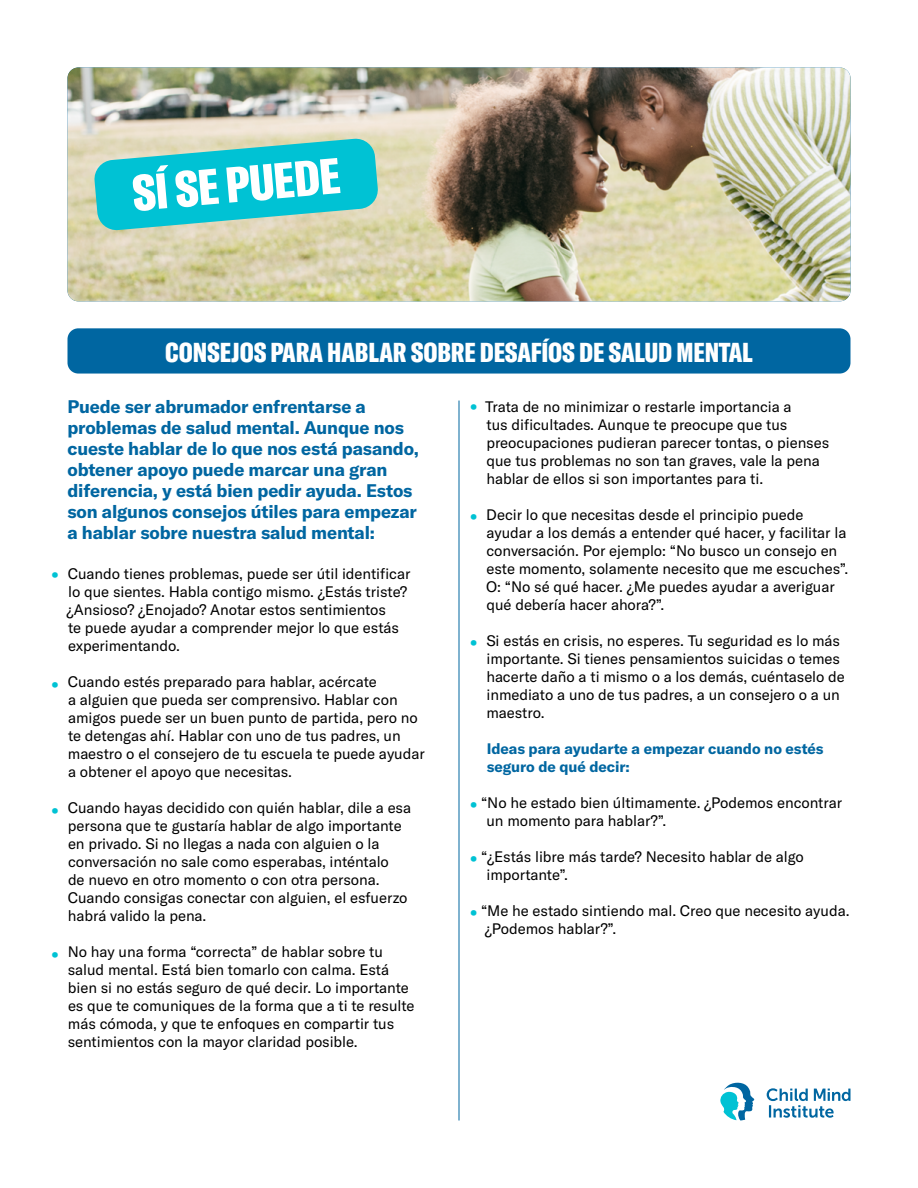
<style>
.page{position:relative;width:918px;height:1188px;background:#fff}
.page>*{position:absolute;margin:0;border:0;box-sizing:border-box;transform-origin:0 0}
.t1{font:27px "GT America Cm Bl";letter-spacing:-.005em;color:#fff}
.t2{font:700 19.5px "GT America";color:#00c2d4}
.t3{font:700 18px/21px "GT America";letter-spacing:-.01em;color:#0066a1}
.t4{font:15px/18px "GT America";letter-spacing:-.005em;color:#000}
.t5{font:700 15px/18px "GT America";letter-spacing:-.005em;color:#0066a1}
</style>
<div class="page">
<img style="left:68px;top:68px;width:782px;height:233px">
<div style="left:68px;top:328px;width:782px;height:46px;background:#0066a1;border-radius:11px"></div>
<svg style="left:767px;top:1088px;width:83px;height:30px"></svg>
<svg style="left:720px;top:1082px;width:35px;height:39px"></svg>
<hr style="left:459px;top:401px;width:1px;height:719px;background:#0066a1">
<svg style="left:94px;top:138px;width:285px;height:93px"></svg>
<h2 class="t2" style="left:51px;top:562px;width:9px">•</h2>
<h2 class="t2" style="left:51px;top:670px;width:9px">•</h2>
<h2 class="t2" style="left:51px;top:796px;width:9px">•</h2>
<h2 class="t2" style="left:51px;top:940px;width:9px">•</h2>
<h1 class="t1" style="left:165px;top:335px;width:589px">CONSEJOS PARA HABLAR SOBRE DESAFÍOS DE SALUD MENTAL</h1>
<p class="t3" style="left:68px;top:396px;width:353px">Puede ser abrumador enfrentarse a problemas de salud mental. Aunque nos cueste hablar de lo que nos está pasando, obtener apoyo puede marcar una gran diferencia, y está bien pedir ayuda. Estos son algunos consejos útiles para empezar a hablar sobre nuestra salud mental:</p>
<p class="t4" style="left:66px;top:565px;width:346px">Cuando tienes problemas, puede ser útil identificar lo que sientes. Habla contigo mismo. ¿Estás triste? ¿Ansioso? ¿Enojado? Anotar estos sentimientos<br>te puede ayudar a comprender mejor lo que estás experimentando.</p>
<p class="t4" style="left:68px;top:673px;width:358px">Cuando estés preparado para hablar, acércate<br>a alguien que pueda ser comprensivo. Hablar con amigos puede ser un buen punto de partida, pero no te detengas ahí. Hablar con uno de tus padres, un maestro o el consejero de tu escuela te puede ayudar a obtener el apoyo que necesitas.</p>
<p class="t4" style="left:68px;top:799px;width:345px">Cuando hayas decidido con quién hablar, dile a esa persona que te gustaría hablar de algo importante en privado. Si no llegas a nada con alguien o la conversación no sale como esperabas, inténtalo<br>de nuevo en otro momento o con otra persona.<br>Cuando consigas conectar con alguien, el esfuerzo habrá valido la pena.</p>
<p class="t4" style="left:68px;top:943px;width:348px">No hay una forma “correcta” de hablar sobre tu salud mental. Está bien tomarlo con calma. Está bien si no estás seguro de qué decir. Lo importante es que te comuniques de la forma que a ti te resulte más cómoda, y que te enfoques en compartir tus sentimientos con la mayor claridad posible.</p>
<p class="t4" style="left:485px;top:398px;width:346px">Trata de no minimizar o restarle importancia a<br>tus dificultades. Aunque te preocupe que tus preocupaciones pudieran parecer tontas, o pienses que tus problemas no son tan graves, vale la pena hablar de ellos si son importantes para ti.</p>
<p class="t4" style="left:486px;top:506px;width:364px">Decir lo que necesitas desde el principio puede ayudar a los demás a entender qué hacer, y facilitar la conversación. Por ejemplo: “No busco un consejo en este momento, solamente necesito que me escuches”.<br>O: “No sé qué hacer. ¿Me puedes ayudar a averiguar qué debería hacer ahora?”.</p>
<p class="t4" style="left:486px;top:632px;width:360px">Si estás en crisis, no esperes. Tu seguridad es lo más importante. Si tienes pensamientos suicidas o temes hacerte daño a ti mismo o a los demás, cuéntaselo de inmediato a uno de tus padres, a un consejero o a un maestro.</p>
<p class="t5" style="left:487px;top:740px;width:338px">Ideas para ayudarte a empezar cuando no estés seguro de qué decir:</p>
<p class="t4" style="left:486px;top:794px;width:357px;text-indent:-5px">“No he estado bien últimamente. ¿Podemos encontrar un momento para hablar?”.</p>
<p class="t4" style="left:487px;top:848px;width:319px;text-indent:-6px">“¿Estás libre más tarde? Necesito hablar de algo importante”.</p>
<p class="t4" style="left:481px;top:902px;width:370px">“Me he estado sintiendo mal. Creo que necesito ayuda. ¿Podemos hablar?”.</p>
<h2 class="t2" style="left:470px;top:395px;width:9px">•</h2>
<h2 class="t2" style="left:470px;top:503px;width:9px">•</h2>
<h2 class="t2" style="left:470px;top:629px;width:9px">•</h2>
<h2 class="t2" style="left:470px;top:791px;width:9px">•</h2>
<h2 class="t2" style="left:470px;top:845px;width:9px">•</h2>
<h2 class="t2" style="left:470px;top:899px;width:9px">•</h2>
</div>
